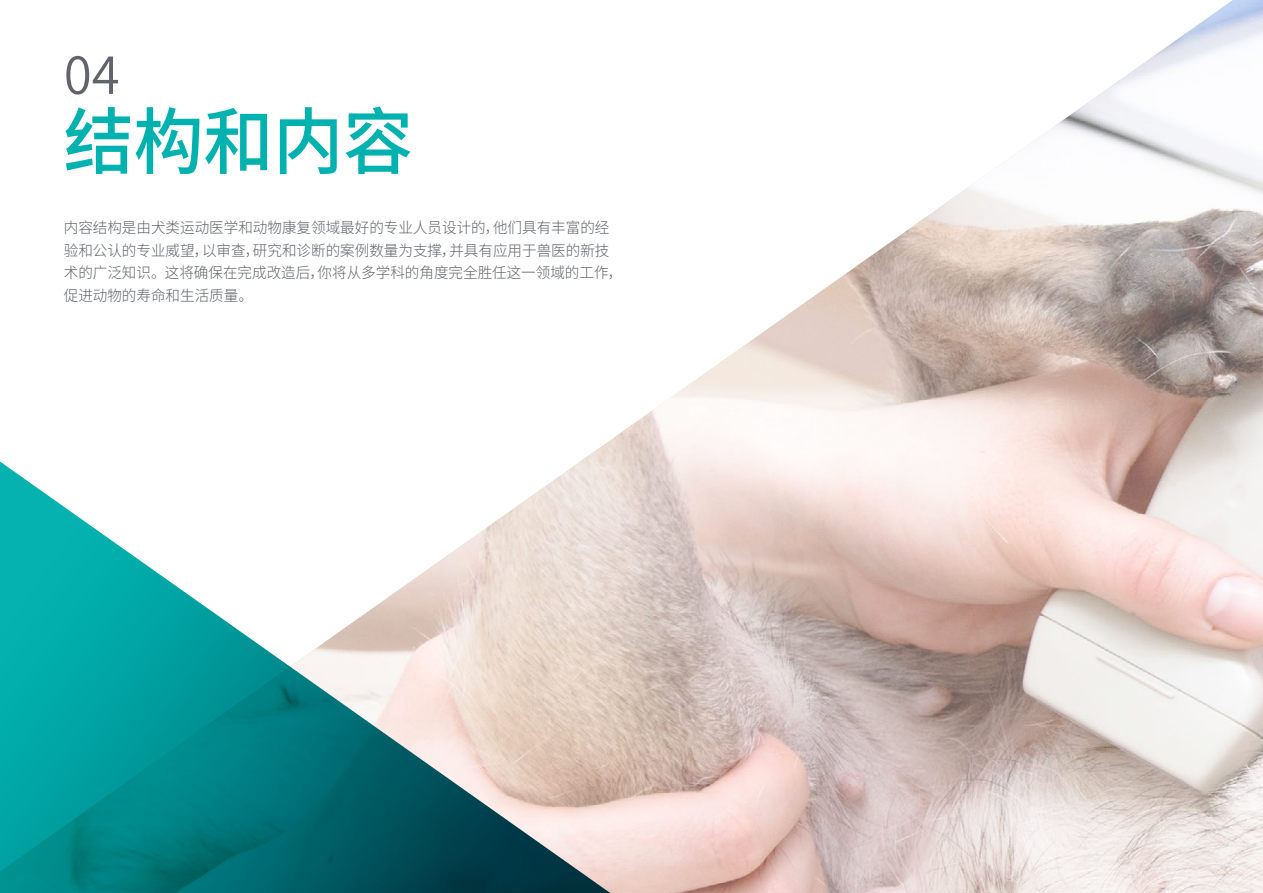
<style>
.page{position:relative;width:1263px;height:893px;background:#fff}
.page>*{position:absolute;margin:0;border:0;box-sizing:border-box;transform-origin:0 0}
.t1{font:500 72px "Source Han Sans CN";color:#00b2af}
.t2{font:52.5px "Source Han Sans CN";color:#61646a}
.t3{font:300 15px/22.5px "Source Han Sans CN";color:#61646a}
</style>
<div class="page">
<img style="left:602px;top:0;width:661px;height:893px">
<svg style="left:0;top:446px;width:640px;height:447px"></svg>
<h2 class="t2" style="left:64px;top:45px;width:57px">04</h2>
<h1 class="t1" style="left:64px;top:101px;width:351px">结构和内容</h1>
<p class="t3" style="left:64px;top:217px;width:560px">内容结构是由犬类运动医学和动物康复领域最好的专业人员设计的，他们具有丰富的经验和公认的专业威望，以审查，研究和诊断的案例数量为支撑，并具有应用于兽医的新技术的广泛知识。这将确保在完成改造后，你将从多学科的角度完全胜任这一领域的工作，促进动物的寿命和生活质量。</p>
</div>
